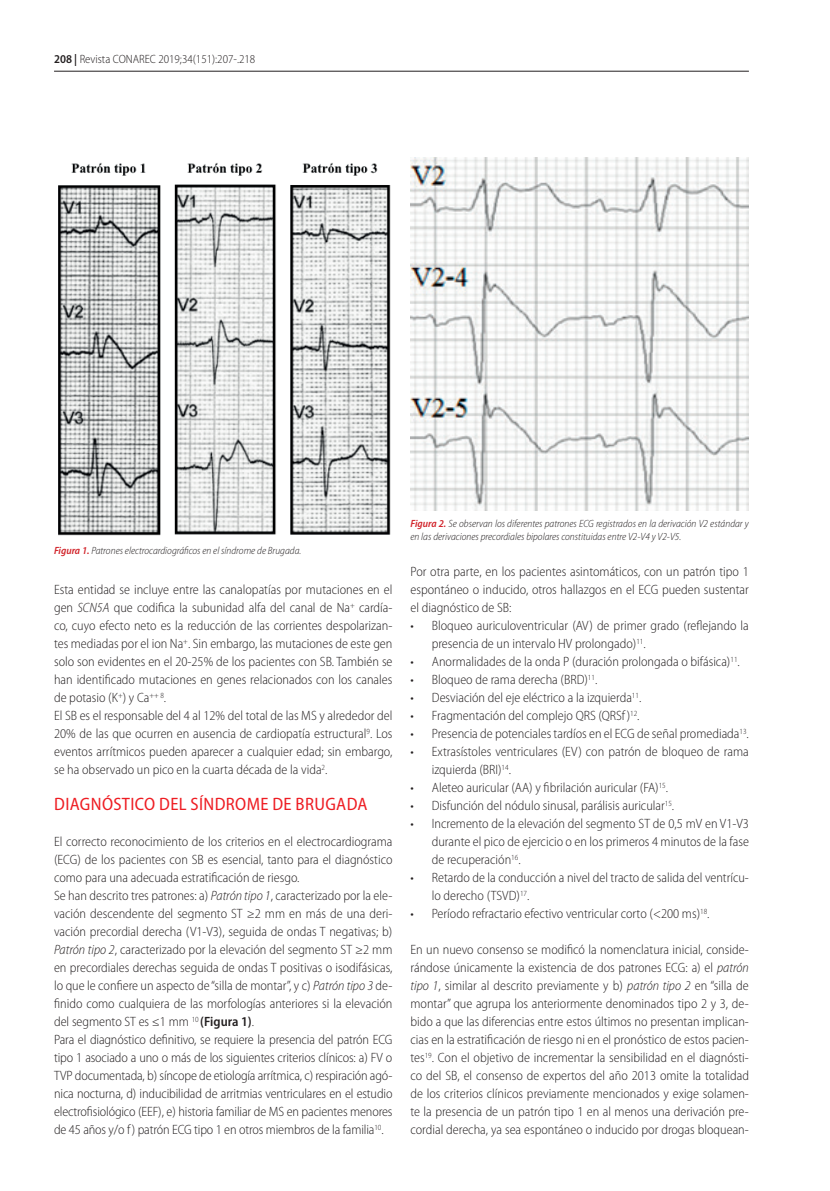
<style>
.page{position:relative;width:830px;height:1191px;background:#fff}
.page>*{position:absolute;margin:0;border:0;box-sizing:border-box;transform-origin:0 0}
.t1{font:semi-condensed 18px "Myriad Pro";letter-spacing:.02em;color:#ee1d23}
.t2{font:300 semi-condensed 13.5px/18px "Myriad Pro";color:#231f20}
.t3{font:300 semi-condensed 12px "Myriad Pro";color:#231f20}
.t4{font:italic 300 semi-condensed 10.5px/12.6px "Myriad Pro";color:#231f20}
.s1{font-weight:600}
.s2{font-weight:600;color:#d1232a}
.s3{font-style:italic}
</style>
<div class="page">
<hr style="left:54px;top:71px;width:694px;height:1px;background:#231f20">
<img style="left:58px;top:163px;width:333px;height:373px">
<img style="left:410px;top:158px;width:338px;height:352px">
<p class="t3" style="left:54px;top:52px;width:203px"><span class="s1">208 |</span> Revista CONAREC 2019;34(151):207-.218</p>
<p class="t4" style="left:54px;top:544px;width:249px"><span class="s2">Figura 1.</span> Patrones electrocardiográficos en el síndrome de Brugada.</p>
<p class="t2" style="left:54px;top:580px;width:340px">Esta entidad se incluye entre las canalopatías por mutaciones en el gen <span class="s3">SCN5A</span> que codifica la subunidad alfa del canal de Na<sup>+</sup> cardía&shy;co, cuyo efecto neto es la reducción de las corrientes despolarizan&shy;tes mediadas por el ion Na<sup>+</sup>. Sin embargo, las mutaciones de este gen solo son evidentes en el 20-25% de los pacientes con SB. También se han identificado mutaciones en genes relacionados con los canales de potasio (K<sup>+</sup>) y Ca<sup>++</sup> <sup>8</sup>.<br>El SB es el responsable del 4 al 12% del total de las MS y alrededor del 20% de las que ocurren en ausencia de cardiopatía estructural<sup>9</sup>. Los eventos arrítmicos pueden aparecer a cualquier edad; sin embargo, se ha observado un pico en la cuarta década de la vida<sup>2</sup>.</p>
<h1 class="t1" style="left:54px;top:793px;width:315px">DIAGNÓSTICO DEL SÍNDROME DE BRUGADA</h1>
<p class="t2" style="left:54px;top:832px;width:340px">El correcto reconocimiento de los criterios en el electrocardiograma (ECG) de los pacientes con SB es esencial, tanto para el diagnóstico como para una adecuada estratificación de riesgo.<br>Se han descrito tres patrones: a) <span class="s3">Patrón tipo 1</span>, caracterizado por la ele&shy;vación descendente del segmento ST ≥2 mm en más de una deri&shy;vación precordial derecha (V1-V3), seguida de ondas T negativas; b)<br><span class="s3">Patrón tipo 2</span>, caracterizado por la elevación del segmento ST ≥2 mm en precordiales derechas seguida de ondas T positivas o isodifásicas, lo que le confiere un aspecto de “silla de montar”, y c) <span class="s3">Patrón tipo 3</span> de&shy;finido como cualquiera de las morfologías anteriores si la elevación del segmento ST es ≤1 mm <sup>10</sup> <span class="s1">(Figura 1)</span>.<br>Para el diagnóstico definitivo, se requiere la presencia del patrón ECG tipo 1 asociado a uno o más de los siguientes criterios clínicos: a) FV o TVP documentada, b) síncope de etiología arrítmica, c) respiración agó&shy;nica nocturna, d) inducibilidad de arritmias ventriculares en el estudio electrofisiológico (EEF), e) historia familiar de MS en pacientes menores de 45 años y/o f) patrón ECG tipo 1 en otros miembros de la familia<sup>10</sup>.</p>
<p class="t4" style="left:410px;top:517px;width:340px"><span class="s2">Figura 2.</span> Se observan los diferentes patrones ECG registrados en la derivación V2 estándar y en las derivaciones precordiales bipolares constituidas entre V2-V4 y V2-V5.</p>
<p class="t2" style="left:410px;top:562px;width:340px;text-align:justify">Por otra parte, en los pacientes asintomáticos, con un patrón tipo 1 espontáneo o inducido, otros hallazgos en el ECG pueden sustentar el diagnóstico de SB:</p>
<p class="t2" style="left:431px;top:616px;width:318px;text-indent:-21px">• Bloqueo auriculoventricular (AV) de primer grado (reflejando la presencia de un intervalo HV prolongado)<sup>11</sup>.</p>
<p class="t2" style="left:410px;top:652px;width:331px">• Anormalidades de la onda P (duración prolongada o bifásica)<sup>11</sup>.</p>
<p class="t2" style="left:410px;top:670px;width:188px">• Bloqueo de rama derecha (BRD)<sup>11</sup>.</p>
<p class="t2" style="left:410px;top:688px;width:232px">• Desviación del eje eléctrico a la izquierda<sup>11</sup>.</p>
<p class="t2" style="left:410px;top:706px;width:230px">• Fragmentación del complejo QRS (QRSf)<sup>12</sup>.</p>
<p class="t2" style="left:410px;top:724px;width:340px">• Presencia de potenciales tardíos en el ECG de señal promediada<sup>13</sup>.</p>
<p class="t2" style="left:431px;top:742px;width:318px;text-indent:-21px">• Extrasístoles ventriculares (EV) con patrón de bloqueo de rama izquierda (BRI)<sup>14</sup>.</p>
<p class="t2" style="left:410px;top:778px;width:259px">• Aleteo auricular (AA) y fibrilación auricular (FA)<sup>15</sup>.</p>
<p class="t2" style="left:410px;top:796px;width:265px">• Disfunción del nódulo sinusal, parálisis auricular<sup>15</sup>.</p>
<p class="t2" style="left:431px;top:814px;width:318px;text-align:justify;text-indent:-21px">• Incremento de la elevación del segmento ST de 0,5 mV en V1-V3 durante el pico de ejercicio o en los primeros 4 minutos de la fase de recuperación<sup>16</sup>.</p>
<p class="t2" style="left:431px;top:868px;width:318px;text-indent:-21px">• Retardo de la conducción a nivel del tracto de salida del ventrícu&shy;lo derecho (TSVD)<sup>17</sup>.</p>
<p class="t2" style="left:410px;top:904px;width:300px">• Período refractario efectivo ventricular corto (&lt;200 ms)<sup>18</sup>.</p>
<p class="t2" style="left:410px;top:940px;width:340px;text-align:justify">En un nuevo consenso se modificó la nomenclatura inicial, conside&shy;rándose únicamente la existencia de dos patrones ECG: a) el <span class="s3">patrón tipo 1</span>, similar al descrito previamente y b) <span class="s3">patrón tipo 2</span> en “silla de montar” que agrupa los anteriormente denominados tipo 2 y 3, de&shy;bido a que las diferencias entre estos últimos no presentan implican&shy;cias en la estratificación de riesgo ni en el pronóstico de estos pacien&shy;tes<sup>19</sup>. Con el objetivo de incrementar la sensibilidad en el diagnósti&shy;co del SB, el consenso de expertos del año 2013 omite la totalidad de los criterios clínicos previamente mencionados y exige solamen&shy;te la presencia de un patrón tipo 1 en al menos una derivación pre&shy;cordial derecha, ya sea espontáneo o inducido por drogas bloquean-</p>
</div>
